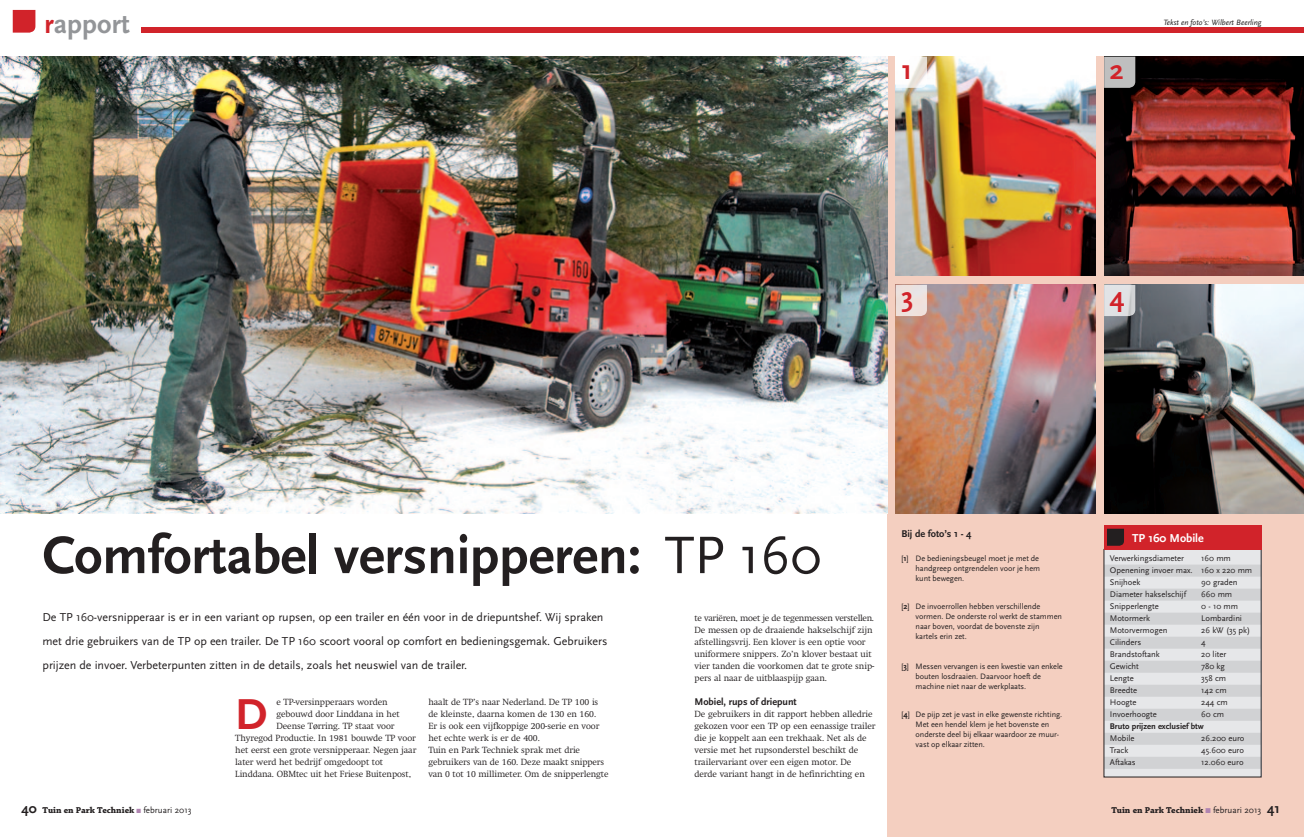
<style>
.page{position:relative;width:1304px;height:837px;background:#fff}
.page>*{position:absolute;margin:0;border:0;box-sizing:border-box;transform-origin:0 0}
.t1{font:700 55px "Scala Sans OT";letter-spacing:-.005em;color:#231f20}
.t2{font:700 45.2px "Scala Sans OT";color:#d1232a}
.t3{font:700 28px "Scala Sans OT";color:#939598}
.t4{font:700 28px "Scala Sans OT";color:#d1232a}
.t5{font:12px/24px "Scala Sans OT";letter-spacing:-.005em;color:#231f20}
.t6{font:700 12px "Scala Sans OT";letter-spacing:-.005em;color:#fff}
.t7{font:700 10.2px "Scala Sans OT";letter-spacing:-.005em;color:#231f20}
.t8{font:700 9px "Chaparral Pro";color:#231f20}
.t9{font:300 8.8px/12px "Swift";letter-spacing:-.005em;color:#231f20}
.t10{font:8.6px/12px "Scala Sans OT";letter-spacing:-.005em;color:#231f20}
.t11{font:700 8.6px "Scala Sans OT";letter-spacing:-.005em;color:#231f20}
.t12{font:8.2px/10px "Scala Sans OT";letter-spacing:-.005em;color:#231f20}
.t13{font:italic 8px "Scala Sans OT";letter-spacing:-.005em;color:#231f20}
.s1{color:#d1232a}
.s2{font-weight:400}
.s3{font-weight:700}
.s4{font-family:"Scala Sans OT";font-size:14px}
.s5{color:#b085b1}
.s6{font-family:"Scala Sans OT";font-weight:400}
</style>
<div class="page">
<svg style="left:13px;top:10px;width:22px;height:23px"></svg>
<div style="left:142px;top:27px;width:510px;height:6px;background:#d1232a"></div>
<div style="left:887px;top:57px;width:417px;height:779px;background:#f4cfc0"></div>
<div style="left:652px;top:27px;width:652px;height:6px;background:#d1232a"></div>
<div style="left:1104px;top:549px;width:157px;height:227px;background:#e6e7e9"></div>
<div style="left:1104px;top:564px;width:157px;height:12px;background:#d1d2d4"></div>
<div style="left:1104px;top:588px;width:157px;height:12px;background:#d1d2d4"></div>
<div style="left:1104px;top:612px;width:157px;height:12px;background:#d1d2d4"></div>
<div style="left:1104px;top:636px;width:157px;height:12px;background:#d1d2d4"></div>
<div style="left:1104px;top:660px;width:157px;height:12px;background:#d1d2d4"></div>
<div style="left:1104px;top:684px;width:157px;height:12px;background:#d1d2d4"></div>
<div style="left:1104px;top:708px;width:157px;height:12px;background:#d1d2d4"></div>
<div style="left:1104px;top:732px;width:157px;height:12px;background:#d1d2d4"></div>
<div style="left:1104px;top:756px;width:157px;height:12px;background:#d1d2d4"></div>
<div style="left:1104px;top:525px;width:157px;height:24px;background:#d1232a"></div>
<img style="left:0;top:57px;width:887px;height:456px">
<img style="left:896px;top:57px;width:200px;height:218px">
<img style="left:896px;top:285px;width:200px;height:228px">
<img style="left:1104px;top:57px;width:200px;height:218px">
<img style="left:1104px;top:285px;width:200px;height:228px">
<svg style="left:896px;top:57px;width:31px;height:31px"></svg>
<svg style="left:896px;top:285px;width:31px;height:31px"></svg>
<svg style="left:1104px;top:57px;width:31px;height:31px"></svg>
<svg style="left:1104px;top:285px;width:31px;height:31px"></svg>
<svg style="left:1107px;top:528px;width:17px;height:17px"></svg>
<h3 class="t3" style="left:44px;top:8px;width:87px"><span class="s1">r</span>apport</h3>
<h3 class="t4" style="left:901px;top:54px;width:12px">1</h3>
<h3 class="t4" style="left:901px;top:281px;width:14px">3</h3>
<h3 class="t4" style="left:1110px;top:54px;width:15px">2</h3>
<p class="t13" style="left:1163px;top:18px;width:100px">Tekst en foto’s: Wilbert Beerling</p>
<h3 class="t4" style="left:1110px;top:281px;width:16px">4</h3>
<h1 class="t1" style="left:43px;top:524px;width:780px">Comfortabel versnipperen: <span class="s2">TP 160</span></h1>
<p class="t5" style="left:43px;top:605px;width:566px">De TP 160-versnipperaar is er in een variant op rupsen, op een trailer en één voor in de driepuntshef. Wij spraken met drie gebruikers van de TP op een trailer. De TP 160 scoort vooral op comfort en bedieningsgemak. Gebruikers prijzen de invoer. Verbeterpunten zitten in de details, zoals het neuswiel van de trailer.</p>
<p class="t9" style="left:694px;top:612px;width:181px">te variëren, moet je de tegenmessen verstellen.<br>De messen op de draaiende hakselschijf zijn afstellingsvrij. Een klover is een optie voor uniformere snippers. Zo’n klover bestaat uit vier tanden die voorkomen dat te grote snip&shy;pers al naar de uitblaaspijp gaan.</p>
<p class="t7" style="left:694px;top:696px;width:104px">Mobiel, rups of driepunt</p>
<p class="t9" style="left:694px;top:708px;width:182px">De gebruikers in dit rapport hebben alledrie gekozen voor een TP op een eenassige trailer die je koppelt aan een trekhaak. Net als de versie met het rupsonderstel beschikt de trailervariant over een eigen motor. De derde variant hangt in de hefinrichting en</p>
<h2 class="t2" style="left:235px;top:688px;width:34px">D</h2>
<p class="t9" style="left:276px;top:696px;width:113px">e TP-versinpperaars worden</p>
<p class="t9" style="left:428px;top:696px;width:182px">haalt de TP’s naar Nederland. De TP 100 is de kleinste, daarna komen de 130 en 160.<br>Er is ook een vijfkoppige 200-serie en voor het echte werk is er de 400.<br>Tuin en Park Techniek sprak met drie gebruikers van de 160. Deze maakt snippers van 0 tot 10 millimeter. Om de snipperlengte</p>
<p class="t9" style="left:276px;top:708px;width:125px">gebouwd door Linddana in het</p>
<p class="t9" style="left:276px;top:720px;width:120px">Deense Tørring. TP staat voor</p>
<p class="t9" style="left:235px;top:732px;width:182px">Thyregod Productie. In 1981 bouwde TP voor</p>
<p class="t9" style="left:235px;top:744px;width:183px">het eerst een grote versnipperaar. Negen jaar</p>
<p class="t9" style="left:235px;top:756px;width:149px">later werd het bedrijf omgedoopt tot</p>
<p class="t9" style="left:235px;top:768px;width:177px">Linddana. OBMtec uit het Friese Buitenpost,</p>
<p class="t7" style="left:901px;top:528px;width:72px">Bij de foto’s 1 - 4</p>
<p class="t12" style="left:916px;top:553px;width:126px;text-align:justify;text-indent:-14px">[<span class="s3">1</span>] De bedieningsbeugel moet je met de handgreep ontgrendelen voor je hem kunt bewegen.</p>
<p class="t12" style="left:916px;top:601px;width:148px;text-indent:-14px">[<span class="s3">2</span>] De invoerrollen hebben verschillende vormen. De onderste rol werkt de stammen naar boven, voordat de bovenste zijn kartels erin zet.</p>
<p class="t12" style="left:916px;top:661px;width:149px;text-indent:-14px">[<span class="s3">3</span>] Messen vervangen is een kwestie van enkele bouten losdraaien. Daarvoor hoeft de machine niet naar de werkplaats.</p>
<p class="t12" style="left:916px;top:709px;width:148px;text-indent:-14px">[<span class="s3">4</span>] De pijp zet je vast in elke gewenste richting.<br>Met een hendel klem je het bovenste en onderste deel bij elkaar waardoor ze muur&shy;vast op elkaar zitten.</p>
<h3 class="t6" style="left:1132px;top:530px;width:73px">TP 160 Mobile</h3>
<p class="t10" style="left:1110px;top:552px;width:76px">Verwerkingsdiameter</p>
<p class="t10" style="left:1110px;top:552px;width:144px;text-indent:91px">160 mm<br>Openening invoer max. 160 x 220 mm<br>Snijhoek</p>
<p class="t10" style="left:1201px;top:576px;width:38px">90 graden</p>
<p class="t10" style="left:1110px;top:588px;width:78px">Diameter hakselschijf</p>
<p class="t10" style="left:1201px;top:588px;width:32px">660 mm</p>
<p class="t10" style="left:1110px;top:600px;width:50px">Snipperlengte</p>
<p class="t10" style="left:1201px;top:600px;width:38px">0-10mm</p>
<p class="t10" style="left:1110px;top:612px;width:42px">Motormerk</p>
<p class="t10" style="left:1201px;top:612px;width:42px">Lombardini</p>
<p class="t10" style="left:1110px;top:624px;width:59px">Motorvermogen</p>
<p class="t10" style="left:1201px;top:624px;width:50px">26 kW (35 pk)</p>
<p class="t10" style="left:1110px;top:636px;width:33px">Cilinders</p>
<p class="t10" style="left:1201px;top:636px;width:6px">4</p>
<p class="t10" style="left:1110px;top:648px;width:51px">Brandstoftank</p>
<p class="t10" style="left:1201px;top:648px;width:26px">20 liter</p>
<p class="t10" style="left:1110px;top:660px;width:30px">Gewicht</p>
<p class="t10" style="left:1201px;top:660px;width:25px">780 kg</p>
<p class="t10" style="left:1110px;top:672px;width:25px">Lengte</p>
<p class="t10" style="left:1201px;top:672px;width:26px">358 cm</p>
<p class="t10" style="left:1110px;top:684px;width:29px">Breedte</p>
<p class="t10" style="left:1201px;top:684px;width:27px">142 cm</p>
<p class="t10" style="left:1110px;top:696px;width:28px">Hoogte</p>
<p class="t10" style="left:1201px;top:696px;width:28px">244 cm</p>
<p class="t10" style="left:1110px;top:708px;width:48px">Invoerhoogte</p>
<p class="t10" style="left:1201px;top:708px;width:24px">60 cm</p>
<p class="t11" style="left:1110px;top:721px;width:96px">Bruto prijzen exclusief btw</p>
<p class="t10" style="left:1110px;top:732px;width:26px">Mobile</p>
<p class="t10" style="left:1201px;top:732px;width:45px">26.200 euro</p>
<p class="t10" style="left:1110px;top:744px;width:20px">Track</p>
<p class="t10" style="left:1201px;top:744px;width:44px">45.600 euro</p>
<p class="t10" style="left:1110px;top:756px;width:27px">Aftakas</p>
<p class="t10" style="left:1201px;top:756px;width:44px">12.060 euro</p>
<p class="t8" style="left:21px;top:804px;width:172px"><span class="s4">40</span> Tuin en Park Techniek <span class="s5">■</span> <span class="s6">februari 2013</span></p>
<p class="t8" style="left:1111px;top:804px;width:170px">Tuin en Park Techniek <span class="s5">■</span> <span class="s6">februari 2013</span> <span class="s4">41</span></p>
</div>
